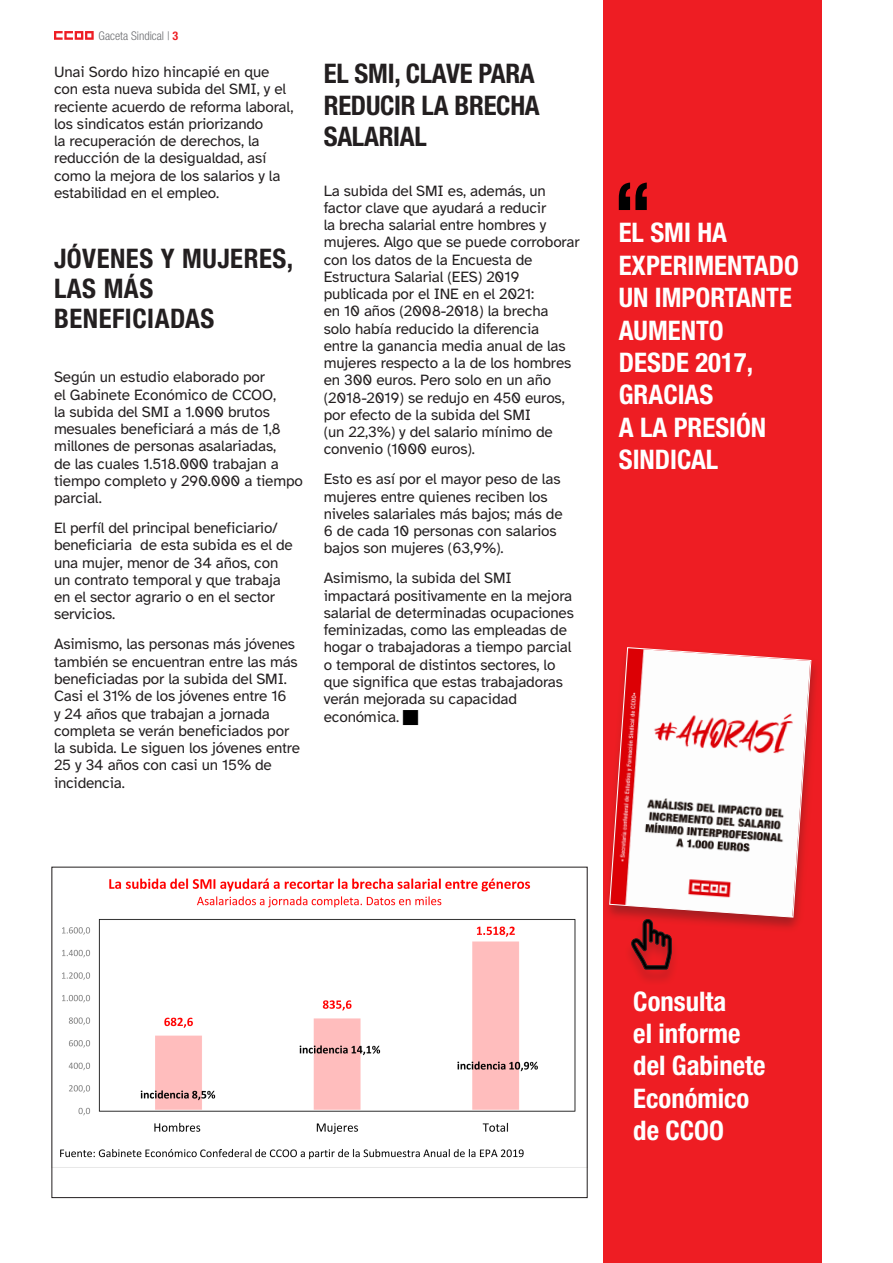
<style>
.page{position:relative;width:893px;height:1263px;background:#fff}
.page>*{position:absolute;margin:0;border:0;box-sizing:border-box;transform-origin:0 0}
.t1{font:700 condensed 27px/32.4px "Helvetica Neue LT Std";color:#fff}
.Entradillas{font:700 condensed 27px/31.5px "Helvetica Neue LT Std";letter-spacing:-.01em;color:#231f20}
.Entradillas-2{font:700 condensed 27px/30px "Helvetica Neue LT Std";letter-spacing:.02em;color:#231f20}
.Entradillas-3{font:15.45px/17.2px "Atkinson Hyperlegible";letter-spacing:-.01em;color:#231f20}
.t2{font:300 condensed 12px "Helvetica Neue LT Std";color:#6c6d70}
.s1{font-weight:700;color:#ee1d23}
</style>
<div class="page">
<svg style="left:54px;top:31px;width:40px;height:9px"></svg>
<div style="left:603px;top:0;width:219px;height:1263px;background:#ee1d23"></div>
<img style="left:60px;top:878px;width:516px;height:282px">
<div style="left:602px;top:648px;width:217px;height:338px;background:#ee1d23"></div>
<div style="left:606px;top:644px;width:217px;height:285px;background:#231f20;opacity:.12"></div>
<svg style="left:609px;top:647px;width:202px;height:270px;background:#ebbcbd"></svg>
<svg style="left:631px;top:919px;width:41px;height:50px"></svg>
<svg style="left:619px;top:183px;width:28px;height:27px"></svg>
<p class="t2" style="left:99px;top:28px;width:81px">Gaceta Sindical | <span class="s1">3</span></p>
<p class="Entradillas-3" style="left:54px;top:64px;width:241px">Unai Sordo hizo hincapié en que con esta nueva subida del SMI, y el reciente acuerdo de reforma laboral, los sindicatos están priorizando<br>la recuperación de derechos, la reducción de la desigualdad, así como la mejora de los salarios y la estabilidad en el empleo.</p>
<p class="Entradillas-2" style="left:54px;top:243px;width:241px">JÓVENES Y MUJERES,</p>
<p class="Entradillas-2" style="left:54px;top:273px;width:162px">LAS MÁS<br>BENEFICIADAS</p>
<p class="Entradillas-3" style="left:54px;top:369px;width:251px">Según un estudio elaborado por<br>el Gabinete Económico de CCOO,<br>la subida del SMI a 1.000 brutos mesuales beneficiará a más de 1,8 millones de personas asalariadas,<br>de las cuales 1.518.000 trabajan a tiempo completo y 290.000 a tiempo parcial.</p>
<p class="Entradillas-3" style="left:54px;top:520px;width:240px">El perfíl del principal beneficiario/ beneficiaria de esta subida es el de una mujer, menor de 34 años, con un contrato temporal y que trabaja en el sector agrario o en el sector servicios.</p>
<p class="Entradillas-3" style="left:54px;top:636px;width:248px">Asimismo, las personas más jóvenes también se encuentran entre las más beneficiadas por la subida del SMI.<br>Casi el 31% de los jóvenes entre 16<br>y 24 años que trabajan a jornada completa se verán beneficiados por la subida. Le siguen los jóvenes entre<br>25 y 34 años con casi un 15% de incidencia.</p>
<p class="Entradillas" style="left:324px;top:57px;width:218px">EL SMI, CLAVE PARA<br>REDUCIR LA BRECHA<br>SALARIAL</p>
<p class="Entradillas-3" style="left:324px;top:182px;width:257px">La subida del SMI es, además, un factor clave que ayudará a reducir<br>la brecha salarial entre hombres y mujeres. Algo que se puede corroborar con los datos de la Encuesta de<br>Estructura Salarial (EES) 2019 publicada por el INE en el 2021:</p>
<p class="Entradillas-3" style="left:324px;top:303px;width:249px">en 10 años (2008-2018) la brecha solo había reducido la diferencia entre la ganancia media anual de las mujeres respecto a la de los hombres en 300 euros. Pero solo en un año (2018-2019) se redujo en 450 euros, por efecto de la subida del SMI<br>(un 22,3%) y del salario mínimo de convenio (1000 euros).</p>
<p class="Entradillas-3" style="left:324px;top:471px;width:240px">Esto es así por el mayor peso de las mujeres entre quienes reciben los niveles salariales más bajos; más de<br>6 de cada 10 personas con salarios bajos son mujeres (63,9%).</p>
<p class="Entradillas-3" style="left:324px;top:570px;width:252px">Asimismo, la subida del SMI impactará positivamente en la mejora salarial de determinadas ocupaciones feminizadas, como las empleadas de hogar o trabajadoras a tiempo parcial o temporal de distintos sectores, lo que significa que estas trabajadoras verán mejorada su capacidad económica.</p>
<p class="t1" style="left:619px;top:216px;width:110px">EL SMI HA</p>
<p class="t1" style="left:619px;top:249px;width:182px">EXPERIMENTADO</p>
<p class="t1" style="left:619px;top:281px;width:175px">UN IMPORTANTE</p>
<p class="t1" style="left:619px;top:313px;width:106px">AUMENTO</p>
<p class="t1" style="left:619px;top:346px;width:136px">DESDE 2017,<br>GRACIAS</p>
<p class="t1" style="left:619px;top:411px;width:149px">A LA PRESIÓN</p>
<p class="t1" style="left:619px;top:443px;width:101px">SINDICAL</p>
<p class="t1" style="left:633px;top:984px;width:94px">Consulta</p>
<p class="t1" style="left:633px;top:1017px;width:109px">el informe</p>
<p class="t1" style="left:633px;top:1049px;width:134px">del Gabinete</p>
<p class="t1" style="left:633px;top:1082px;width:118px">Económico</p>
<p class="t1" style="left:633px;top:1114px;width:92px">de CCOO</p>
</div>
